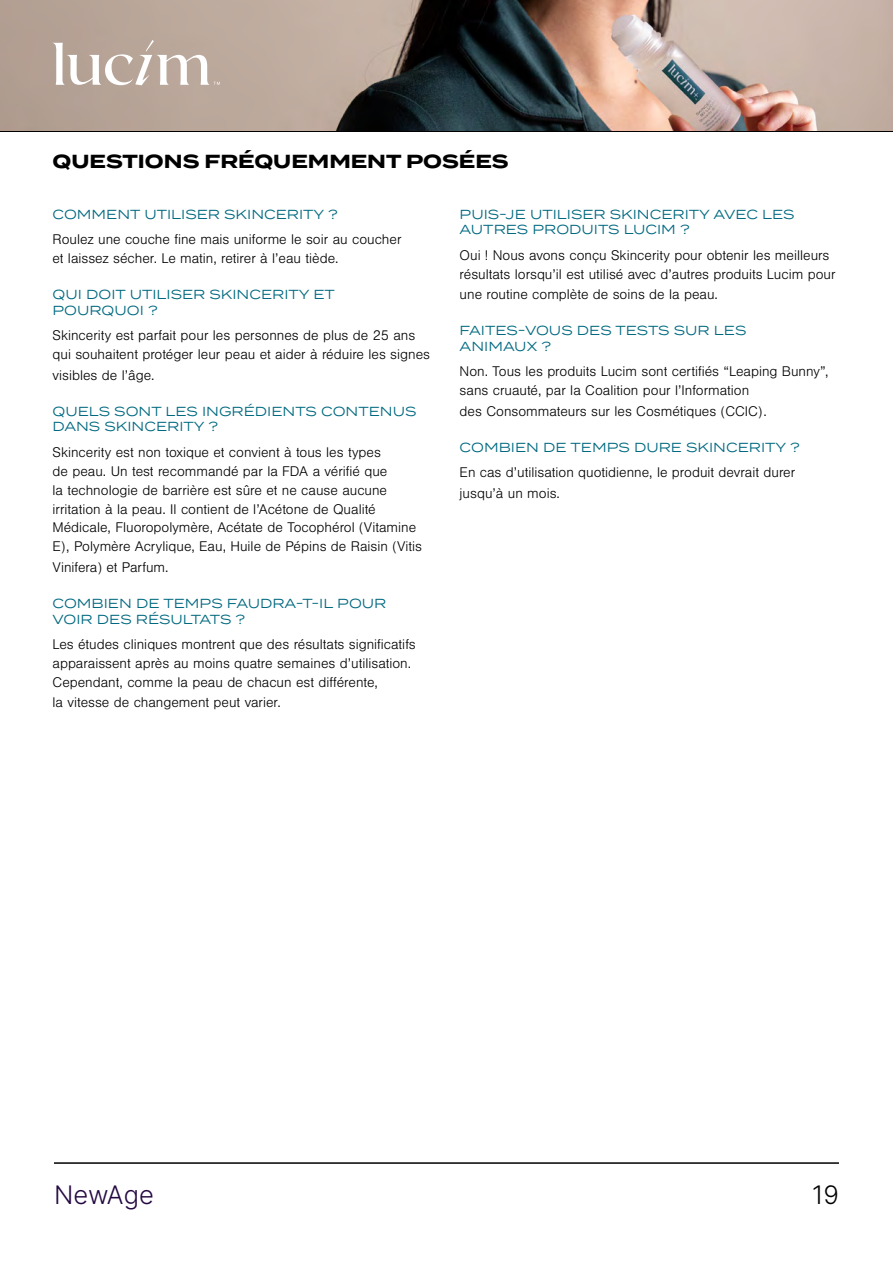
<style>
.page{position:relative;width:893px;height:1263px;background:#fff}
.page>*{position:absolute;margin:0;border:0;box-sizing:border-box;transform-origin:0 0}
.t1{font:300 25.5px "Inter";color:#240841}
.t2{font:300 25.5px "Inter";color:#000}
.t3{font:700 18.9px "Termina";color:#000}
.t4{font:300 14.55px/18.9px "Nimbus San";color:#000}
.t5{font:13.05px/15.8px "Termina";color:#006980}
</style>
<div class="page">
<img style="left:0;top:0;width:893px;height:131px">
<hr style="left:0;top:131px;width:893px;height:1px;background:#000">
<svg style="left:53px;top:40px;width:167px;height:45px"></svg>
<hr style="left:54px;top:1162px;width:785px;height:2px;background:#000">
<p class="t3" style="left:53px;top:148px;width:458px">QUESTIONS FRÉQUEMMENT POSÉES</p>
<p class="t5" style="left:53px;top:206px;width:287px">COMMENT UTILISER SKINCERITY ?</p>
<p class="t4" style="left:53px;top:230px;width:351px">Roulez une couche fine mais uniforme le soir au coucher et laissez sécher. Le matin, retirer ’là eau tiède.</p>
<p class="t5" style="left:53px;top:286px;width:284px">QUI DOIT UTILISER SKINCERITY ET<br>POURQUOI ?</p>
<p class="t4" style="left:53px;top:326px;width:379px">Skincerity est parfait pour les personnes de plus de 25 ans qui souhaitent protéger leur peau et aider à réduire les signes</p>
<p class="t4" style="left:53px;top:366px;width:104px">visibles de ’l âge.</p>
<p class="t5" style="left:53px;top:403px;width:365px">QUELS SONT LES INGRÉDIENTS CONTENUS<br>DANS SKINCERITY ?</p>
<p class="t4" style="left:53px;top:443px;width:371px">Skincerity est non toxique et convient à tous les types<br>de peau. Un test recommandé par la FDA a vérifié que<br>la technologie de barrière est sûre et ne cause aucune irritation laà peau Il. contient de ’l Acétone de Qualité Médicale, Fluoropolymère, Acétate de Tocophérol (Vitamine<br>,)E Polymère Acrylique, Eau, Huile de Pépins de Raisin (Vitis</p>
<p class="t4" style="left:53px;top:558px;width:118px">Vinifera) et Parfum.</p>
<p class="t5" style="left:53px;top:595px;width:335px">COMBIEN DE TEMPS FAUDRA T- -IL POUR<br>VOIR DES RÉSULTATS ?</p>
<p class="t4" style="left:53px;top:635px;width:365px">Les études cliniques montrent que des résultats significatifs apparaissent après au moins quatre semaines ’d utilisation.<br>Cependant, comme la peau de chacun est différente,</p>
<p class="t4" style="left:53px;top:693px;width:230px">la vitesse de changement peut varier.</p>
<p class="t5" style="left:460px;top:206px;width:336px">PUIS-JE UTILISER SKINCERITY AVEC LES<br>AUTRES PRODUITS LUCIM ?</p>
<p class="t4" style="left:460px;top:246px;width:377px">Oui ! Nous avons conçu Skincerity pour obtenir les meilleurs résultats lorsqu i l’ est utilisé avec ’d autres produits Lucim pour</p>
<p class="t4" style="left:460px;top:285px;width:260px">une routine complète de soins de la peau.</p>
<p class="t5" style="left:460px;top:322px;width:288px">FAITES-VOUS DES TESTS SUR LES<br>ANIMAUX ?</p>
<p class="t4" style="left:460px;top:362px;width:371px">Non. Tous les produits Lucim sont certifiés “Leaping Bunny ,“ sans cruauté, par la Coalition pour ’l Information</p>
<p class="t4" style="left:460px;top:402px;width:309px">des Consommateurs sur les Cosmétiques (CCIC .(</p>
<p class="t5" style="left:460px;top:439px;width:342px">COMBIEN DE TEMPS DURE SKINCERITY ?</p>
<p class="t4" style="left:460px;top:462px;width:337px;line-height:20.4px">En cas ’d utilisation quotidienne le, produit devrait durer jusqu à’ un mois.</p>
<h1 class="t1" style="left:54px;top:1177px;width:101px">NewAge</h1>
<h1 class="t2" style="left:812px;top:1177px;width:28px">19</h1>
</div>
